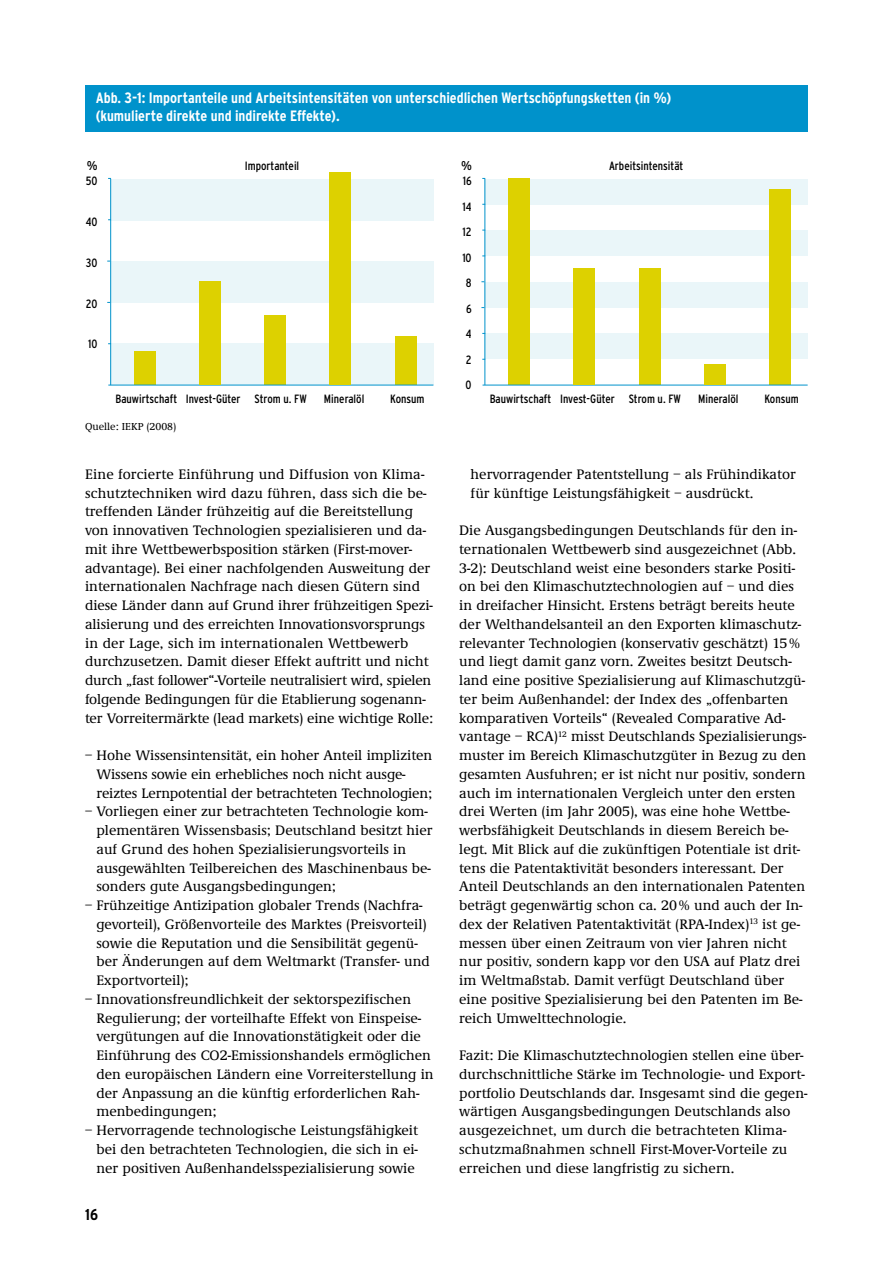
<style>
.page{position:relative;width:893px;height:1263px;background:#fff}
.page>*{position:absolute;margin:0;border:0;box-sizing:border-box;transform-origin:0 0}
.t1{font:700 condensed 15.75px "Interstate";color:#000}
.t2{font:700 condensed 15px/18px "Interstate";color:#fff}
.t3{font:500 14.25px/18.8px "Demos EF";color:#000}
.t4{font:condensed 12.75px "Interstate";color:#000}
.t5{font:condensed 12px/25.5px "Interstate";color:#000;text-align:center}
.t6{font:500 10.5px "Demos EF";color:#000}
</style>
<div class="page">
<div style="left:484px;top:230px;width:324px;height:26px;background:#eaf6f9"></div>
<div style="left:484px;top:282px;width:324px;height:25px;background:#eaf6f9"></div>
<div style="left:484px;top:333px;width:324px;height:26px;background:#eaf6f9"></div>
<div style="left:484px;top:179px;width:324px;height:25px;background:#eaf6f9"></div>
<hr style="left:484px;top:179px;width:1px;height:206px;background:#0092cb">
<div style="left:509px;top:179px;width:21px;height:206px;background:#ddd100"></div>
<div style="left:639px;top:269px;width:21px;height:116px;background:#ddd100"></div>
<div style="left:769px;top:190px;width:21px;height:195px;background:#ddd100"></div>
<hr style="left:483px;top:385px;width:325px;height:1px;background:#0092cb">
<div style="left:574px;top:269px;width:21px;height:116px;background:#ddd100"></div>
<div style="left:704px;top:364px;width:21px;height:21px;background:#ddd100"></div>
<div style="left:110px;top:261px;width:323px;height:42px;background:#eaf6f9"></div>
<div style="left:110px;top:344px;width:323px;height:41px;background:#eaf6f9"></div>
<div style="left:110px;top:179px;width:323px;height:41px;background:#eaf6f9"></div>
<hr style="left:110px;top:179px;width:1px;height:206px;background:#0092cb">
<div style="left:134px;top:351px;width:22px;height:34px;background:#ddd100"></div>
<div style="left:265px;top:315px;width:21px;height:70px;background:#ddd100"></div>
<div style="left:395px;top:337px;width:21px;height:48px;background:#ddd100"></div>
<hr style="left:108px;top:385px;width:325px;height:1px;background:#0092cb">
<div style="left:200px;top:281px;width:21px;height:104px;background:#ddd100"></div>
<div style="left:330px;top:173px;width:21px;height:212px;background:#ddd100"></div>
<div style="left:85px;top:85px;width:723px;height:47px;background:#0092cb"></div>
<p class="t2" style="left:96px;top:89px;width:577px">Abb. 3-1: Importanteile und Arbeitsintensitäten von unterschiedlichen Wertschöpfungsketten (in %) (kumulierte direkte und indirekte Effekte).</p>
<p class="t4" style="left:87px;top:158px;width:12px">%</p>
<p class="t5" style="left:245px;top:153px;width:56px">Importanteil</p>
<p class="t4" style="left:461px;top:158px;width:12px">%</p>
<p class="t5" style="left:609px;top:153px;width:76px">Arbeitsintensität</p>
<p class="t5" style="left:86px;top:168px;width:13px">50</p>
<p class="t5" style="left:86px;top:209px;width:13px">40</p>
<p class="t5" style="left:86px;top:250px;width:13px">30</p>
<p class="t5" style="left:86px;top:290px;width:13px">20</p>
<p class="t5" style="left:88px;top:331px;width:11px">10</p>
<p class="t5" style="left:462px;top:168px;width:11px">16<br>14<br>12<br>10<br>8<br>6<br>4<br>2<br>0</p>
<p class="t5" style="left:116px;top:386px;width:193px">Bauwirtschaft Invest-Güter Strom u. FW</p>
<p class="t5" style="left:324px;top:386px;width:42px">Mineralöl</p>
<p class="t5" style="left:390px;top:386px;width:36px">Konsum</p>
<p class="t5" style="left:490px;top:386px;width:193px">Bauwirtschaft Invest-Güter Strom u. FW</p>
<p class="t5" style="left:698px;top:386px;width:42px">Mineralöl</p>
<p class="t5" style="left:764px;top:386px;width:36px">Konsum</p>
<p class="t6" style="left:85px;top:421px;width:93px">Quelle: IEKP (2008)</p>
<p class="t3" style="left:85px;top:465px;width:350px">Eine forcierte Einführung und Diffusion von Klima&shy;schutztechniken wird dazu führen, dass sich die be&shy;treffenden Länder frühzeitig auf die Bereitstellung von innovativen Technologien spezialisieren und da&shy;mit ihre Wettbewerbsposition stärken (First-mover&shy;advantage). Bei einer nachfolgenden Ausweitung der internationalen Nachfrage nach diesen Gütern sind diese Länder dann auf Grund ihrer frühzeitigen Spezi&shy;alisierung und des erreichten Innovationsvorsprungs in der Lage, sich im internationalen Wettbewerb durchzusetzen. Damit dieser Effekt auftritt und nicht durch „fast follower“-Vorteile neutralisiert wird, spielen folgende Bedingungen für die Etablierung sogenann&shy;ter Vorreitermärkte (lead markets) eine wichtige Rolle:</p>
<p class="t3" style="left:96px;top:746px;width:337px;text-indent:-11px">– Hohe Wissensintensität, ein hoher Anteil impliziten<br>Wissens sowie ein erhebliches noch nicht ausge&shy;reiztes Lernpotential der betrachteten Technologien;</p>
<p class="t3" style="left:96px;top:803px;width:338px;text-indent:-11px">– Vorliegen einer zur betrachteten Technologie kom&shy;plementären Wissensbasis; Deutschland besitzt hier auf Grund des hohen Spezialisierungsvorteils in ausgewählten Teilbereichen des Maschinenbaus be&shy;sonders gute Ausgangsbedingungen;</p>
<p class="t3" style="left:96px;top:896px;width:335px;text-indent:-11px">– Frühzeitige Antizipation globaler Trends (Nachfra&shy;gevorteil), Größenvorteile des Marktes (Preisvorteil) sowie die Reputation und die Sensibilität gegenü&shy;ber Änderungen auf dem Weltmarkt (Transfer- und Exportvorteil);</p>
<p class="t3" style="left:96px;top:990px;width:339px;text-indent:-11px">– Innovationsfreundlichkeit der sektorspezifischen Regulierung; der vorteilhafte Effekt von Einspeise&shy;vergütungen auf die Innovationstätigkeit oder die Einführung des CO2-Emissionshandels ermöglichen den europäischen Ländern eine Vorreiterstellung in der Anpassung an die künftig erforderlichen Rah&shy;menbedingungen;</p>
<p class="t3" style="left:96px;top:1121px;width:323px;text-align:justify;text-indent:-11px">– Hervorragende technologische Leistungsfähigkeit bei den betrachteten Technologien, die sich in ei&shy;ner positiven Außenhandelsspezialisierung sowie</p>
<p class="t3" style="left:471px;top:465px;width:327px">hervorragender Patentstellung – als Frühindikator für künftige Leistungsfähigkeit – ausdrückt.</p>
<p class="t3" style="left:459px;top:521px;width:349px">Die Ausgangsbedingungen Deutschlands für den in&shy;ternationalen Wettbewerb sind ausgezeichnet (Abb.<br>3-2): Deutschland weist eine besonders starke Positi&shy;on bei den Klimaschutztechnologien auf – und dies in dreifacher Hinsicht. Erstens beträgt bereits heute der Welthandelsanteil an den Exporten klimaschutz&shy;relevanter Technologien (konservativ geschätzt) 15% und liegt damit ganz vorn. Zweites besitzt Deutsch&shy;land eine positive Spezialisierung auf Klimaschutzgü&shy;ter beim Außenhandel: der Index des „offenbarten komparativen Vorteils“ (Revealed Comparative Ad&shy;vantage – RCA)<sup>12</sup> misst Deutschlands Spezialisierungs&shy;muster im Bereich Klimaschutzgüter in Bezug zu den gesamten Ausfuhren; er ist nicht nur positiv, sondern auch im internationalen Vergleich unter den ersten drei Werten (im Jahr 2005), was eine hohe Wettbe&shy;werbsfähigkeit Deutschlands in diesem Bereich be&shy;legt. Mit Blick auf die zukünftigen Potentiale ist drit&shy;tens die Patentaktivität besonders interessant. Der Anteil Deutschlands an den internationalen Patenten beträgt gegenwärtig schon ca. 20% und auch der In&shy;dex der Relativen Patentaktivität (RPA-Index)<sup>13</sup> ist ge&shy;messen über einen Zeitraum von vier Jahren nicht nur positiv, sondern kapp vor den USA auf Platz drei im Weltmaßstab. Damit verfügt Deutschland über eine positive Spezialisierung bei den Patenten im Be&shy;reich Umwelttechnologie.</p>
<p class="t3" style="left:459px;top:1046px;width:350px">Fazit: Die Klimaschutztechnologien stellen eine über&shy;durchschnittliche Stärke im Technologie- und Export&shy;portfolio Deutschlands dar. Insgesamt sind die gegen&shy;wärtigen Ausgangsbedingungen Deutschlands also ausgezeichnet, um durch die betrachteten Klima&shy;schutzmaßnahmen schnell First-Mover-Vorteile zu erreichen und diese langfristig zu sichern.</p>
<p class="t1" style="left:85px;top:1206px;width:15px">16</p>
</div>
